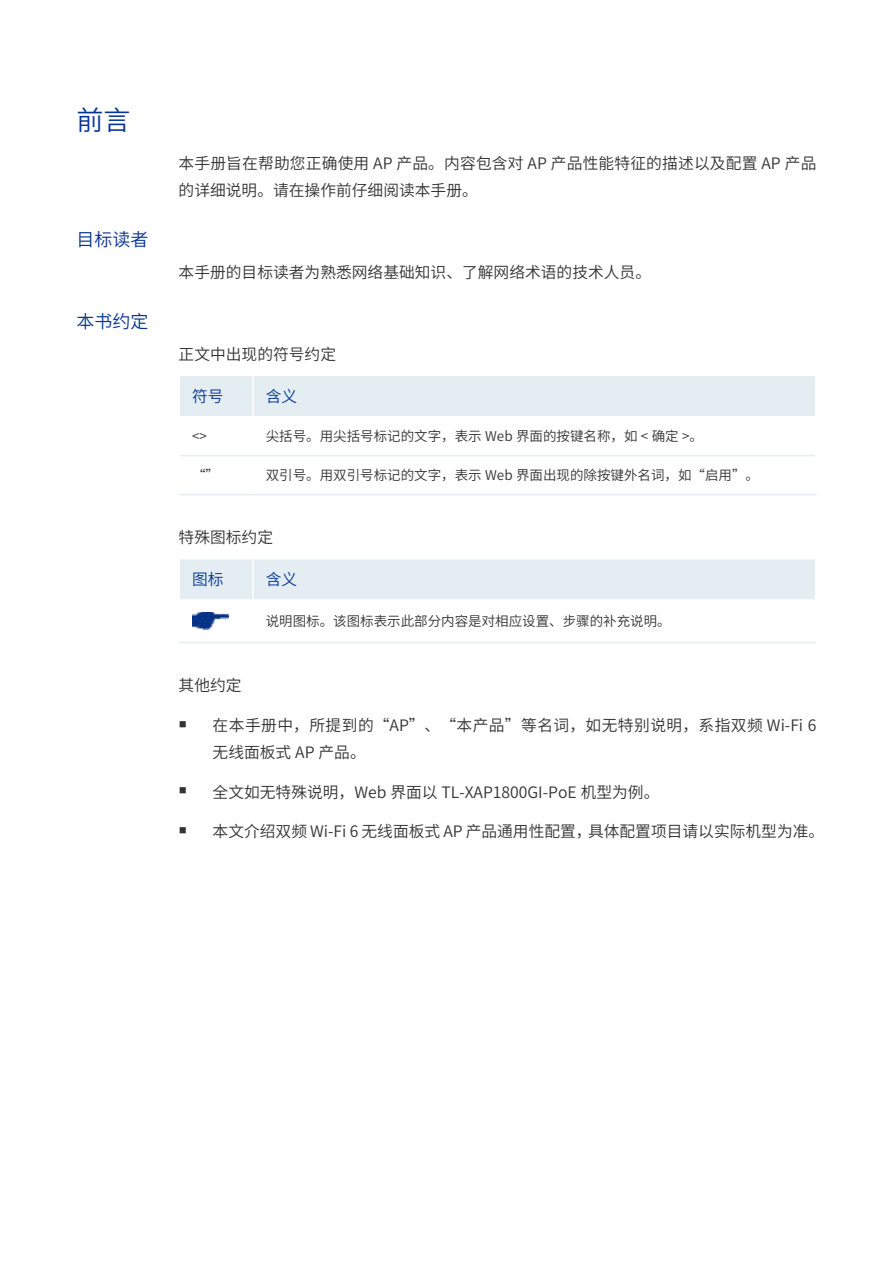
<style>
.page{position:relative;width:893px;height:1263px;background:#fff}
.page>*{position:absolute;margin:0;border:0;box-sizing:border-box;transform-origin:0 0}
.前言一级{font:27px "Source Han Sans CN";color:#063591}
.前言二级{font:18px "Source Han Sans CN";color:#063591}
.UG模块化正文{font:15.75px/27px "Source Han Sans CN";color:#333}
.UG模块化正文-2{font:15.75px/27px "Source Han Sans CN";letter-spacing:.03em;color:#333}
.正文突出{font:15.75px "Source Han Sans CN";color:#333}
.蓝色标题行{font:15.75px "Source Han Sans CN";color:#063591}
.界面项说明文字{font:13.5px "Source Han Sans CN";color:#333}
</style>
<div class="page">
<div style="left:180px;top:376px;width:635px;height:40px;background:#e4edf2"></div>
<hr style="left:252px;top:376px;width:2px;height:40px;background:#fff">
<hr style="left:180px;top:455px;width:73px;height:1px;background:#e4edf2">
<hr style="left:253px;top:455px;width:562px;height:1px;background:#e4edf2">
<hr style="left:179px;top:494px;width:74px;height:1px;background:#e4edf2">
<hr style="left:253px;top:494px;width:563px;height:1px;background:#e4edf2">
<div style="left:180px;top:559px;width:635px;height:40px;background:#e4edf2"></div>
<hr style="left:252px;top:559px;width:2px;height:40px;background:#fff">
<hr style="left:179px;top:642px;width:74px;height:1px;background:#e4edf2">
<hr style="left:253px;top:642px;width:563px;height:1px;background:#e4edf2">
<img style="left:192px;top:613px;width:37px;height:16px">
<p class="前言一级" style="left:77px;top:105px;width:56px">前言</p>
<p class="前言二级" style="left:77px;top:229px;width:74px">目标读者</p>
<p class="前言二级" style="left:77px;top:311px;width:74px">本书约定</p>
<p class="UG模块化正文" style="left:179px;top:150px;width:639px">本手册旨在帮助您正确使用 AP 产品。内容包含对 AP 产品性能特征的描述以及配置 AP 产品的详细说明。请在操作前仔细阅读本手册。</p>
<p class="UG模块化正文" style="left:179px;top:259px;width:474px">本手册的目标读者为熟悉网络基础知识、了解网络术语的技术人员。</p>
<p class="正文突出" style="left:179px;top:345px;width:159px">正文中出现的符号约定</p>
<p class="蓝色标题行" style="left:192px;top:387px;width:33px">符号</p>
<p class="蓝色标题行" style="left:266px;top:387px;width:33px">含义</p>
<p class="界面项说明文字" style="left:192px;top:429px;width:16px">&lt;&gt;</p>
<p class="界面项说明文字" style="left:266px;top:429px;width:439px">尖括号。用尖括号标记的文字，表示 Web 界面的按键名称，如 &lt; 确定 &gt;。</p>
<p class="界面项说明文字" style="left:192px;top:468px;width:28px">“”</p>
<p class="界面项说明文字" style="left:266px;top:468px;width:495px">双引号。用双引号标记的文字，表示 Web 界面出现的除按键外名词，如“启用”。</p>
<p class="正文突出" style="left:179px;top:529px;width:96px">特殊图标约定</p>
<p class="蓝色标题行" style="left:192px;top:571px;width:33px">图标</p>
<p class="蓝色标题行" style="left:266px;top:571px;width:33px">含义</p>
<p class="界面项说明文字" style="left:266px;top:614px;width:406px">说明图标。该图标表示此部分内容是对相应设置、步骤的补充说明。</p>
<p class="正文突出" style="left:179px;top:676px;width:64px">其他约定</p>
<p class="UG模块化正文-2" style="left:213px;top:712px;width:605px;text-indent:-34px">○ 在本手册中，所提到的“AP”、“本产品”等名词，如无特别说明，系指双频 Wi-Fi 6无线面板式 AP 产品。</p>
<p class="UG模块化正文" style="left:179px;top:779px;width:482px">○ 全文如无特殊说明，Web 界面以 TL-XAP1800GI-PoE 机型为例。</p>
<p class="UG模块化正文" style="left:179px;top:818px;width:647px">○ 本文介绍双频 Wi-Fi 6 无线面板式 AP 产品通用性配置，具体配置项目请以实际机型为准。</p>
</div>
